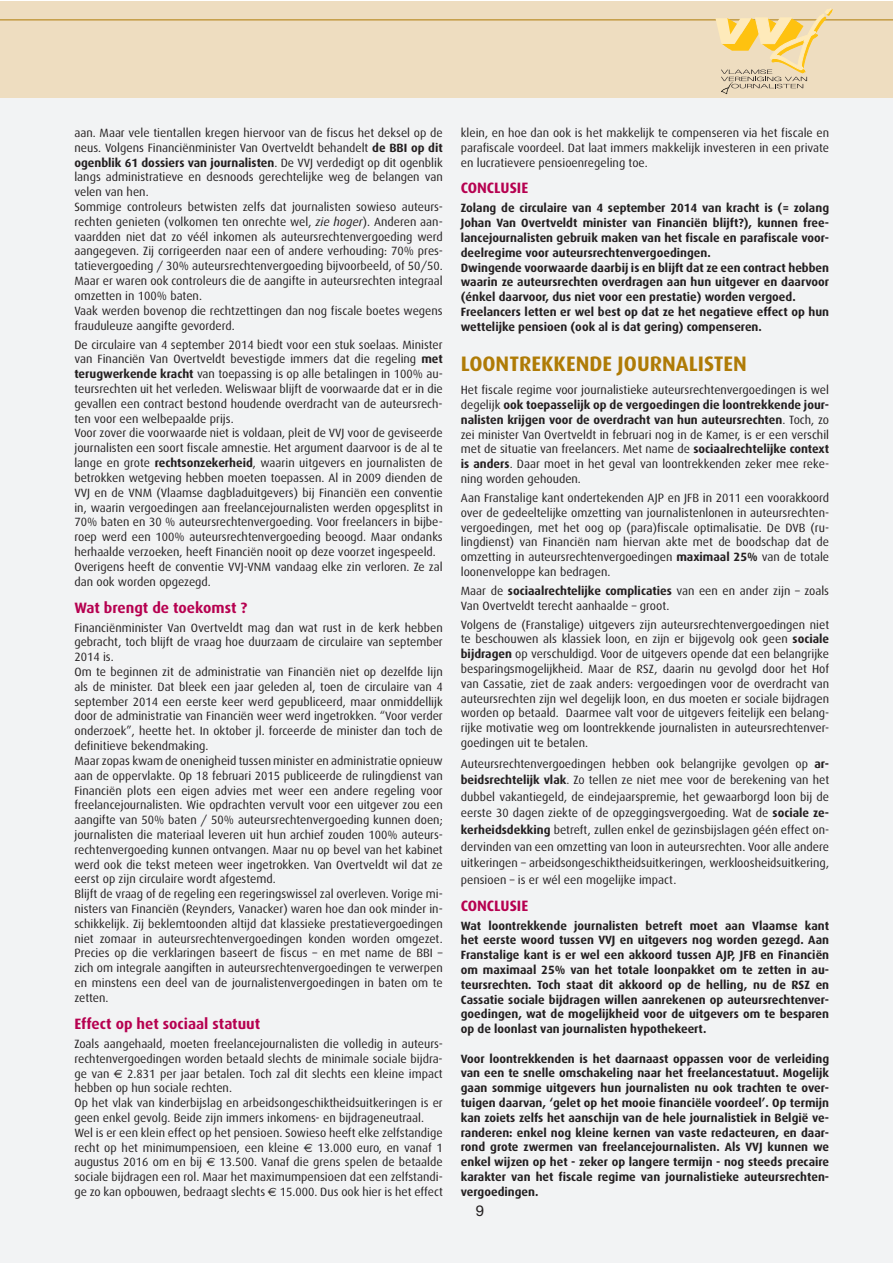
<style>
.page{position:relative;width:893px;height:1263px;background:#fff}
.page>*{position:absolute;margin:0;border:0;box-sizing:border-box;transform-origin:0 0}
.t1{font:700 21px "Dax";color:#af7b06}
.t2{font:700 15px "Dax";color:#b60150}
.t3{font:15px "Helvetica Neue LT Std";color:#231f20}
.t4{font:12px/14.9px "Dax";color:#231f20}
.t5{font:700 12px/14.7px "Dax";color:#231f20;text-align:justify}
.s1{font-weight:700}
.s2{font-style:italic}
.s3{font-family:"Euro Sans"}
</style>
<div class="page">
<div style="left:0;top:1px;width:892px;height:1262px;background:#f2f3f4"></div>
<div style="left:0;top:1px;width:892px;height:97px;background:#eeddc0"></div>
<hr style="left:0;top:20px;width:892px;height:1px;background:#af7b06">
<svg style="left:715px;top:8px;width:117px;height:86px"></svg>
<p class="t4" style="left:74px;top:126px;width:370px">aan. Maar vele tientallen kregen hiervoor van de fiscus het deksel op de neus. Volgens Financiënminister Van Overtveldt behandelt <span class="s1">de BBI op dit ogenblik 61 dossiers van journalisten</span>. De VVJ verdedigt op dit ogenblik langs administratieve en desnoods gerechtelijke weg de belangen van velen van hen.<br>Sommige controleurs betwisten zelfs dat journalisten sowieso auteurs&shy;rechten genieten (volkomen ten onrechte wel, <span class="s2">zie hoger</span>). Anderen aan&shy;vaardden niet dat zo véél inkomen als auteursrechtenvergoeding werd aangegeven. Zij corrigeerden naar een of andere verhouding: 70% pres&shy;tatievergoeding / 30% auteursrechtenvergoeding bijvoorbeeld, of 50/50.<br>Maar er waren ook controleurs die de aangifte in auteursrechten integraal omzetten in 100% baten.<br>Vaak werden bovenop die rechtzettingen dan nog fiscale boetes wegens frauduleuze aangifte gevorderd.</p>
<p class="t4" style="left:74px;top:337px;width:370px">De circulaire van 4 september 2014 biedt voor een stuk soelaas. Minister van Financiën Van Overtveldt bevestigde immers dat die regeling <span class="s1">met terugwerkende kracht</span> van toepassing is op alle betalingen in 100% au&shy;teursrechten uit het verleden. Weliswaar blijft de voorwaarde dat er in die gevallen een contract bestond houdende overdracht van de auteursrech&shy;ten voor een welbepaalde prijs.<br>Voor zover die voorwaarde niet is voldaan, pleit de VVJ voor de geviseerde journalisten een soort fiscale amnestie. Het argument daarvoor is de al te lange en grote <span class="s1">rechtsonzekerheid</span>, waarin uitgevers en journalisten de betrokken wetgeving hebben moeten toepassen. Al in 2009 dienden de VVJ en de VNM (Vlaamse dagbladuitgevers) bij Financiën een conventie in, waarin vergoedingen aan freelancejournalisten werden opgesplitst in 70% baten en 30 % auteursrechtenvergoeding. Voor freelancers in bijbe&shy;roep werd een 100% auteursrechtenvergoeding beoogd. Maar ondanks herhaalde verzoeken, heeft Financiën nooit op deze voorzet ingespeeld.<br>Overigens heeft de conventie VVJ-VNM vandaag elke zin verloren. Ze zal dan ook worden opgezegd.</p>
<p class="t2" style="left:74px;top:599px;width:174px">Wat brengt de toekomst ?</p>
<p class="t4" style="left:74px;top:620px;width:370px">Financiënminister Van Overtveldt mag dan wat rust in de kerk hebben gebracht, toch blijft de vraag hoe duurzaam de circulaire van september 2014 is.<br>Om te beginnen zit de administratie van Financiën niet op dezelfde lijn als de minister. Dat bleek een jaar geleden al, toen de circulaire van 4 september 2014 een eerste keer werd gepubliceerd, maar onmiddellijk door de administratie van Financiën weer werd ingetrokken. “Voor verder onderzoek”, heette het. In oktober jl. forceerde de minister dan toch de definitieve bekendmaking.<br>Maar zopas kwam de onenigheid tussen minister en administratie opnieuw aan de oppervlakte. Op 18 februari 2015 publiceerde de rulingdienst van Financiën plots een eigen advies met weer een andere regeling voor freelancejournalisten. Wie opdrachten vervult voor een uitgever zou een aangifte van 50% baten / 50% auteursrechtenvergoeding kunnen doen; journalisten die materiaal leveren uit hun archief zouden 100% auteurs&shy;rechtenvergoeding kunnen ontvangen. Maar nu op bevel van het kabinet werd ook die tekst meteen weer ingetrokken. Van Overtveldt wil dat ze eerst op zijn circulaire wordt afgestemd.<br>Blijft de vraag of de regeling een regeringswissel zal overleven. Vorige mi&shy;nisters van Financiën (Reynders, Vanacker) waren hoe dan ook minder in&shy;schikkelijk. Zij beklemtoonden altijd dat klassieke prestatievergoedingen niet zomaar in auteursrechtenvergoedingen konden worden omgezet.<br>Precies op die verklaringen baseert de fiscus – en met name de BBI – zich om integrale aangiften in auteursrechtenvergoedingen te verwerpen en minstens een deel van de journalistenvergoedingen in baten om te zetten.</p>
<p class="t2" style="left:74px;top:1015px;width:187px">Effect op het sociaal statuut</p>
<p class="t4" style="left:74px;top:1036px;width:370px">Zoals aangehaald, moeten freelancejournalisten die volledig in auteurs&shy;rechtenvergoedingen worden betaald slechts de minimale sociale bijdra&shy;ge van <span class="s3">€</span> 2.831 per jaar betalen. Toch zal dit slechts een kleine impact hebben op hun sociale rechten.<br>Op het vlak van kinderbijslag en arbeidsongeschiktheidsuitkeringen is er geen enkel gevolg. Beide zijn immers inkomens- en bijdrageneutraal.<br>Wel is er een klein effect op het pensioen. Sowieso heeft elke zelfstandige recht op het minimumpensioen, een kleine <span class="s3">€</span> 13.000 euro, en vanaf 1 augustus 2016 om en bij <span class="s3">€</span> 13.500. Vanaf die grens spelen de betaalde sociale bijdragen een rol. Maar het maximumpensioen dat een zelfstandi&shy;ge zo kan opbouwen, bedraagt slechts <span class="s3">€</span> 15.000. Dus ook hier is het effect</p>
<p class="t4" style="left:461px;top:126px;width:370px;text-align:justify">klein, en hoe dan ook is het makkelijk te compenseren via het fiscale en parafiscale voordeel. Dat laat immers makkelijk investeren in een private en lucratievere pensioenregeling toe.</p>
<p class="t2" style="left:461px;top:180px;width:69px">CONCLUSIE</p>
<p class="t5" style="left:461px;top:201px;width:370px;text-align:left">Zolang de circulaire van 4 september 2014 van kracht is (= zolang Johan Van Overtveldt minister van Financiën blijft?), kunnen free&shy;lancejournalisten gebruik maken van het fiscale en parafiscale voor&shy;deelregime voor auteursrechtenvergoedingen.<br>Dwingende voorwaarde daarbij is en blijft dat ze een contract hebben waarin ze auteursrechten overdragen aan hun uitgever en daarvoor (énkel daarvoor, dus niet voor een prestatie) worden vergoed.<br>Freelancers letten er wel best op dat ze het negatieve effect op hun wettelijke pensioen (ook al is dat gering) compenseren.</p>
<h1 class="t1" style="left:461px;top:352px;width:288px">LOONTREKKENDE JOURNALISTEN</h1>
<p class="t4" style="left:461px;top:383px;width:370px;text-align:justify">Het fiscale regime voor journalistieke auteursrechtenvergoedingen is wel degelijk <span class="s1">ook toepasselijk op de vergoedingen die loontrekkende jour&shy;nalisten krijgen voor de overdracht van hun auteursrechten</span>. Toch, zo zei minister Van Overtveldt in februari nog in de Kamer, is er een verschil met de situatie van freelancers. Met name de <span class="s1">sociaalrechtelijke context is anders</span>. Daar moet in het geval van loontrekkenden zeker mee reke&shy;ning worden gehouden.</p>
<p class="t4" style="left:461px;top:491px;width:370px;text-align:justify">Aan Franstalige kant ondertekenden AJP en JFB in 2011 een voorakkoord over de gedeeltelijke omzetting van journalistenlonen in auteursrechten&shy;vergoedingen, met het oog op (para)fiscale optimalisatie. De DVB (ru&shy;lingdienst) van Financiën nam hiervan akte met de boodschap dat de omzetting in auteursrechtenvergoedingen <span class="s1">maximaal 25%</span> van de totale loonenveloppe kan bedragen.</p>
<p class="t4" style="left:461px;top:583px;width:370px">Maar de <span class="s1">sociaalrechtelijke complicaties</span> van een en ander zijn – zoals<br>Van Overtveldt terecht aanhaalde – groot.</p>
<p class="t4" style="left:461px;top:617px;width:370px;text-align:justify">Volgens de (Franstalige) uitgevers zijn auteursrechtenvergoedingen niet te beschouwen als klassiek loon, en zijn er bijgevolg ook geen <span class="s1">sociale bijdragen</span> op verschuldigd. Voor de uitgevers opende dat een belangrijke besparingsmogelijkheid. Maar de RSZ, daarin nu gevolgd door het Hof van Cassatie, ziet de zaak anders: vergoedingen voor de overdracht van auteursrechten zijn wel degelijk loon, en dus moeten er sociale bijdragen worden op betaald. Daarmee valt voor de uitgevers feitelijk een belang&shy;rijke motivatie weg om loontrekkende journalisten in auteursrechtenver&shy;goedingen uit te betalen.</p>
<p class="t4" style="left:461px;top:755px;width:370px;line-height:16.5px;text-align:justify">Auteursrechtenvergoedingen hebben ook belangrijke gevolgen op <span class="s1">ar&shy;beidsrechtelijk vlak</span>. Zo tellen ze niet mee voor de berekening van het dubbel vakantiegeld, de eindejaarspremie, het gewaarborgd loon bij de eerste 30 dagen ziekte of de opzeggingsvergoeding. Wat de <span class="s1">sociale ze&shy;kerheidsdekking</span> betreft, zullen enkel de gezinsbijslagen géén effect on&shy;dervinden van een omzetting van loon in auteursrechten. Voor alle andere uitkeringen – arbeidsongeschiktheidsuitkeringen, werkloosheidsuitkering, pensioen – is er wél een mogelijke impact.</p>
<p class="t2" style="left:461px;top:897px;width:69px">CONCLUSIE</p>
<p class="t5" style="left:461px;top:918px;width:370px">Wat loontrekkende journalisten betreft moet aan Vlaamse kant het eerste woord tussen VVJ en uitgevers nog worden gezegd. Aan Franstalige kant is er wel een akkoord tussen AJP, JFB en Financiën om maximaal 25% van het totale loonpakket om te zetten in au&shy;teursrechten. Toch staat dit akkoord op de helling, nu de RSZ en Cassatie sociale bijdragen willen aanrekenen op auteursrechtenver&shy;goedingen, wat de mogelijkheid voor de uitgevers om te besparen op de loonlast van journalisten hypothekeert.</p>
<p class="t5" style="left:461px;top:1051px;width:370px">Voor loontrekkenden is het daarnaast oppassen voor de verleiding van een te snelle omschakeling naar het freelancestatuut. Mogelijk gaan sommige uitgevers hun journalisten nu ook trachten te over&shy;tuigen daarvan, ‘gelet op het mooie financiële voordeel’. Op termijn kan zoiets zelfs het aanschijn van de hele journalistiek in België ve&shy;randeren: enkel nog kleine kernen van vaste redacteuren, en daar&shy;rond grote zwermen van freelancejournalisten. Als VVJ kunnen we enkel wijzen op het - zeker op langere termijn - nog steeds precaire karakter van het fiscale regime van journalistieke auteursrechten&shy;vergoedingen.</p>
<p class="t3" style="left:476px;top:1202px;width:10px">9</p>
</div>
